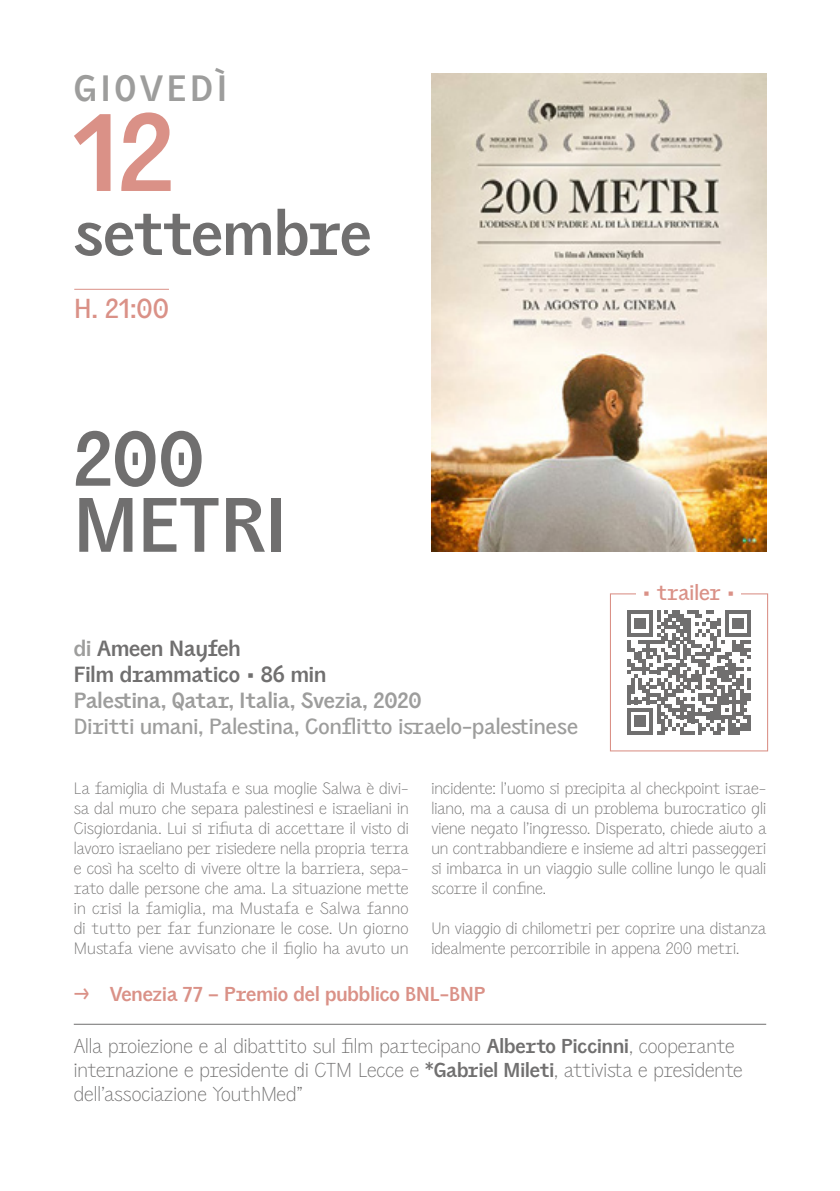
<style>
.page{position:relative;width:840px;height:1191px;background:#fff}
.page>*{position:absolute;margin:0;border:0;box-sizing:border-box;transform-origin:0 0}
.t1{font:600 120px "PP Air";color:#da9187}
.t2{font:600 84px/66px "PP Air";color:#706f6f}
.t3{font:600 68px "PP Air";letter-spacing:-.015em;color:#706f6f}
.t4{font:600 40px "PP Air";letter-spacing:.095em;color:#9d9d9c}
.t5{font:500 30px "PP Air";color:#da9187}
.t6{font:500 24px "PP Air";color:#9d9d9c}
.t7{font:600 24px "PP Air";color:#9d9d9c}
.t8{font:600 24px/26px "PP Air";color:#706f6f}
.t9{font:500 23.6px "PP Air";color:#da9187}
.t10{font:200 22px/24px "PP Air";color:#706f6f}
.t11{font:600 22px "PP Air";color:#da9187}
.t12{font:200 18px/20px "PP Air";color:#706f6f;text-align:justify}
.s1{color:#9d9d9c}
.s2{font-weight:600}
</style>
<div class="page">
<img style="left:431px;top:74px;width:334px;height:478px">
<hr style="left:74px;top:1023px;width:691px;height:1px;background:#706f6f">
<svg style="left:627px;top:610px;width:123px;height:124px"></svg>
<div style="left:609px;top:593px;width:158px;height:158px;border:1px solid #da9187"></div>
<div style="left:636px;top:584px;width:104px;height:16px;background:#fff"></div>
<hr style="left:74px;top:289px;width:95px;height:1px;background:#da9187">
<h3 class="t4" style="left:74px;top:66px;width:155px">GIOVEDÌ</h3>
<h1 class="t1" style="left:74px;top:85px;width:101px">12</h1>
<h3 class="t3" style="left:74px;top:195px;width:299px">settembre</h3>
<h3 class="t5" style="left:74px;top:292px;width:96px">H. 21:00</h3>
<h2 class="t2" style="left:74px;top:428px;width:213px">200<br>METRI</h2>
<h3 class="t8" style="left:74px;top:636px;width:254px"><span class="s1">di</span> Ameen Nayfeh<br>Film drammatico • 86 min</h3>
<h3 class="t7" style="left:74px;top:687px;width:349px">Palestina, Qatar, Italia, Svezia, 2020</h3>
<h3 class="t6" style="left:74px;top:713px;width:505px">Diritti umani, Palestina, Conflitto israelo-palestinese</h3>
<h3 class="t9" style="left:642px;top:580px;width:95px">• trailer •</h3>
<p class="t12" style="left:74px;top:778px;width:336px">La famiglia di Mustafa e sua moglie Salwa è divi&shy;sa dal muro che separa palestinesi e israeliani in Cisgiordania. Lui si rifiuta di accettare il visto di lavoro israeliano per risiedere nella propria terra e così ha scelto di vivere oltre la barriera, sepa&shy;rato dalle persone che ama. La situazione mette in crisi la famiglia, ma Mustafa e Salwa fanno di tutto per far funzionare le cose. Un giorno Mustafa viene avvisato che il figlio ha avuto un</p>
<p class="t12" style="left:431px;top:778px;width:336px">incidente: l’uomo si precipita al checkpoint israe&shy;liano, ma a causa di un problema burocratico gli viene negato l’ingresso. Disperato, chiede aiuto a un contrabbandiere e insieme ad altri passeggeri si imbarca in un viaggio sulle colline lungo le quali scorre il confine.</p>
<p class="t12" style="left:431px;top:918px;width:336px">Un viaggio di chilometri per coprire una distanza idealmente percorribile in appena 200 metri.</p>
<p class="t11" style="left:74px;top:981px;width:413px">→ Venezia 77 – Premio del pubblico BNL-BNP</p>
<p class="t10" style="left:74px;top:1034px;width:670px">Alla proiezione e al dibattito sul film partecipano <span class="s2">Alberto Piccinni</span>, cooperante internazione e presidente di CTM Lecce e <span class="s2">*Gabriel Mileti</span>, attivista e presidente dell’associazione YouthMed”</p>
</div>
